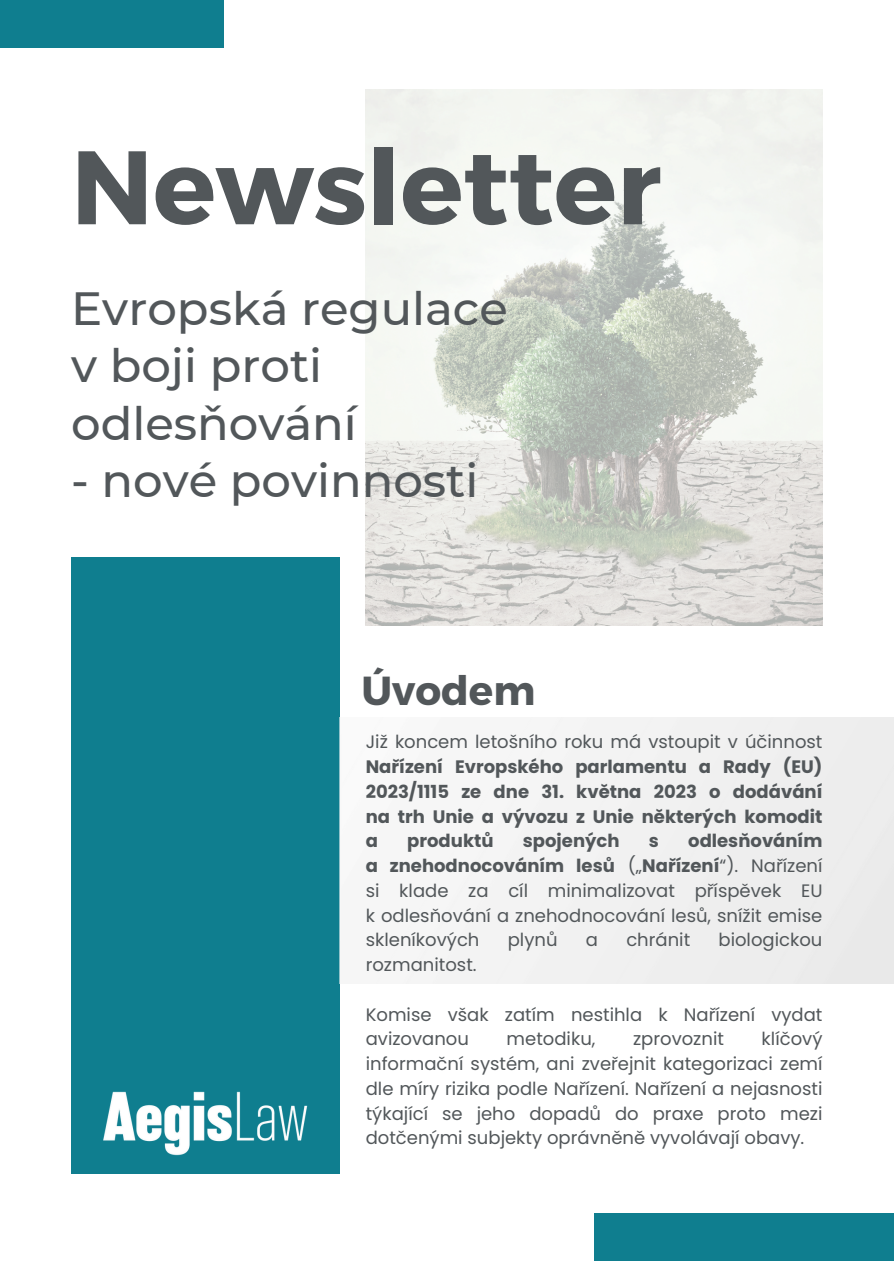
<style>
.page{position:relative;width:894px;height:1264px;background:#fff}
.page>*{position:absolute;margin:0;border:0;box-sizing:border-box;transform-origin:0 0}
.t1{font:700 104.25px "Montserrat";color:#52575a}
.t2{font:500 46.5px/57.3px "Montserrat";color:#52575a}
.t3{font:700 40.5px "Montserrat";color:#52575a}
.t4{font:18px/24.8px "Poppins";color:#52575a;text-align:justify}
.t5{font:700 18px/24.8px "Poppins";color:#52575a;text-align:justify}
.s1{font-weight:400}
.s2{font-weight:700}
</style>
<div class="page">
<img style="left:365px;top:89px;width:457px;height:536px">
<div style="left:71px;top:557px;width:268px;height:616px;background:#0f7e8f"></div>
<div style="left:0;top:0;width:223px;height:48px;background:#0f7e8f"></div>
<div style="left:594px;top:1213px;width:299px;height:48px;background:#0f7e8f"></div>
<img style="left:71px;top:1056px;width:269px;height:118px">
<p class="t1" style="left:71px;top:119px;width:591px">Newsletter</p>
<p class="t2" style="left:71px;top:279px;width:438px">Evropská regulace v boji proti odlesňování</p>
<p class="t2" style="left:71px;top:451px;width:409px">- nové povinnosti</p>
<p class="t3" style="left:361px;top:664px;width:175px">Úvodem</p>
<h3 class="t5" style="left:365px;top:729px;width:458px"><span class="s1">Již koncem letošního roku má vstoupit v účinnost </span>Nařízení Evropského parlamentu a Rady (EU)<br>2023/1115 ze dne 31. května 2023 o dodávání na trh Unie a vývozu z Unie některých komodit a</h3>
<h3 class="t5" style="left:407px;top:828px;width:88px">produktů</h3>
<h3 class="t5" style="left:522px;top:828px;width:98px">spojených</h3>
<h3 class="t5" style="left:648px;top:828px;width:12px">s</h3>
<h3 class="t4" style="left:365px;top:828px;width:458px;text-indent:322px"><span class="s2">odlesňováním a znehodnocováním lesů</span> („<span class="s2">Nařízení</span>“). Nařízení si klade za cíl minimalizovat příspěvek EU k odlesňování a znehodnocování lesů, snížit emise skleníkových</h3>
<h3 class="t4" style="left:507px;top:927px;width:51px">plynů</h3>
<h3 class="t4" style="left:585px;top:927px;width:14px">a</h3>
<h3 class="t4" style="left:626px;top:927px;width:65px">chránit</h3>
<h3 class="t4" style="left:718px;top:927px;width:105px">biologickou</h3>
<h3 class="t4" style="left:365px;top:952px;width:112px">rozmanitost.</h3>
<p class="t4" style="left:365px;top:1001px;width:458px">Komise však zatím nestihla k Nařízení vydat avizovanou</p>
<p class="t4" style="left:365px;top:1026px;width:458px;text-indent:396px">klíčový informační systém, ani zveřejnit kategorizaci zemí dle míry rizika podle Nařízení. Nařízení a nejasnosti týkající se jeho dopadů do praxe proto mezi dotčenými subjekty oprávněně vyvolávají obavy.</p>
<p class="t4" style="left:506px;top:1026px;width:90px">metodiku,</p>
<p class="t4" style="left:633px;top:1026px;width:92px">zprovoznit</p>
</div>
